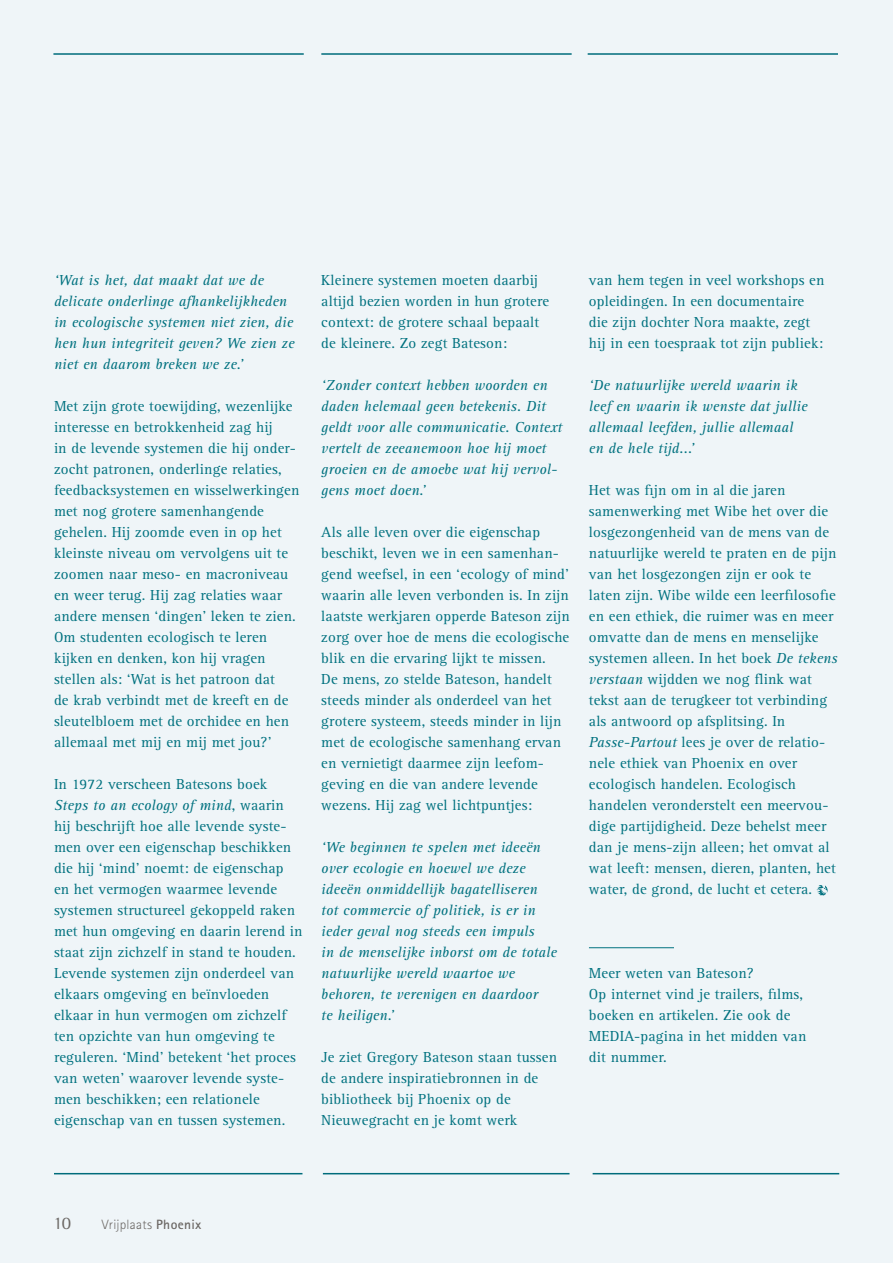
<style>
.page{position:relative;width:893px;height:1263px;background:#eff5f8}
.page>*{position:absolute;margin:0;border:0;box-sizing:border-box;transform-origin:0 0}
.t1{font:18px "Rotis Semi Serif Std";color:#6b6764}
.t2{font:15px/21px "Rotis Serif Std";letter-spacing:.01em;color:#00717f}
.t3{font:italic 15px/21px "Rotis Serif Std";letter-spacing:.01em;color:#00717f}
.t4{font:300 13.5px "Rotis Sans Serif Std";letter-spacing:.02em;color:#6b6764}
.s1{font-style:italic}
.s2{font-weight:700}
</style>
<div class="page">
<svg style="left:817px;top:885px;width:11px;height:11px"></svg>
<hr style="left:589px;top:947px;width:85px;height:1px;background:#00717f">
<p class="t3" style="left:54px;top:270px;width:242px">‘Wat is het, dat maakt dat we de delicate onderlinge afhankelijkheden in ecologische systemen niet zien, die hen hun integriteit geven? We zien ze niet en daarom breken we ze.’</p>
<p class="t2" style="left:54px;top:396px;width:247px">Met zijn grote toewijding, wezenlijke interesse en betrokkenheid zag hij<br>in de levende systemen die hij onder&shy;zocht patronen, onderlinge relaties, feedbacksystemen en wisselwerkingen met nog grotere samenhangende gehelen. Hij zoomde even in op het kleinste niveau om vervolgens uit te zoomen naar meso- en macroniveau en weer terug. Hij zag relaties waar andere mensen ‘dingen’ leken te zien.<br>Om studenten ecologisch te leren kijken en denken, kon hij vragen stellen als: ‘Wat is het patroon dat<br>de krab verbindt met de kreeft en de sleutelbloem met de orchidee en hen allemaal met mij en mij met jou?’</p>
<p class="t2" style="left:54px;top:774px;width:250px">In 1972 verscheen Batesons boek <span class="s1">Steps to an ecology of mind</span>, waarin hij beschrijft hoe alle levende syste&shy;men over een eigenschap beschikken die hij ‘mind’ noemt: de eigenschap<br>en het vermogen waarmee levende systemen structureel gekoppeld raken met hun omgeving en daarin lerend in staat zijn zichzelf in stand te houden.<br>Levende systemen zijn onderdeel van elkaars omgeving en beïnvloeden elkaar in hun vermogen om zichzelf ten opzichte van hun omgeving te reguleren. ‘Mind’ betekent ‘het proces van weten’ waarover levende syste&shy;men beschikken; een relationele eigenschap van en tussen systemen.</p>
<p class="t2" style="left:321px;top:270px;width:229px">Kleinere systemen moeten daarbij altijd bezien worden in hun grotere context: de grotere schaal bepaalt de kleinere. Zo zegt Bateson:</p>
<p class="t3" style="left:321px;top:375px;width:242px">‘Zonder context hebben woorden en daden helemaal geen betekenis. Dit geldt voor alle communicatie. Context vertelt de zeeanemoon hoe hij moet groeien en de amoebe wat hij vervol&shy;gens moet doen.’</p>
<p class="t2" style="left:321px;top:522px;width:250px">Als alle leven over die eigenschap beschikt, leven we in een samenhan&shy;gend weefsel, in een ‘ecology of mind’ waarin alle leven verbonden is. In zijn laatste werkjaren opperde Bateson zijn zorg over hoe de mens die ecologische blik en die ervaring lijkt te missen.<br>De mens, zo stelde Bateson, handelt steeds minder als onderdeel van het grotere systeem, steeds minder in lijn met de ecologische samenhang ervan en vernietigt daarmee zijn leefom&shy;geving en die van andere levende wezens. Hij zag wel lichtpuntjes:</p>
<p class="t3" style="left:321px;top:837px;width:237px">‘We beginnen te spelen met ideeën over ecologie en hoewel we deze ideeën onmiddellijk bagatelliseren tot commercie of politiek, is er in ieder geval nog steeds een impuls<br>in de menselijke inborst om de totale natuurlijke wereld waartoe we behoren, te verenigen en daardoor<br>te heiligen.’</p>
<p class="t2" style="left:321px;top:1047px;width:237px">Je ziet Gregory Bateson staan tussen de andere inspiratiebronnen in de bibliotheek bij Phoenix op de<br>Nieuwegracht en je komt werk</p>
<p class="t2" style="left:589px;top:270px;width:237px">van hem tegen in veel workshops en opleidingen. In een documentaire die zijn dochter Nora maakte, zegt hij in een toespraak tot zijn publiek:</p>
<p class="t3" style="left:589px;top:375px;width:220px">‘De natuurlijke wereld waarin ik leef en waarin ik wenste dat jullie allemaal leefden, jullie allemaal en de hele tijd...’</p>
<p class="t2" style="left:589px;top:480px;width:250px">Het was fijn om in al die jaren samenwerking met Wibe het over die losgezongenheid van de mens van de natuurlijke wereld te praten en de pijn van het losgezongen zijn er ook te laten zijn. Wibe wilde een leerfilosofie en een ethiek, die ruimer was en meer omvatte dan de mens en menselijke systemen alleen. In het boek <span class="s1">De tekens verstaan</span> wijdden we nog flink wat tekst aan de terugkeer tot verbinding als antwoord op afsplitsing. In <span class="s1">Passe-Partout</span> lees je over de relatio&shy;nele ethiek van Phoenix en over ecologisch handelen. Ecologisch handelen veronderstelt een meervou&shy;dige partijdigheid. Deze behelst meer dan je mens-zijn alleen; het omvat al wat leeft: mensen, dieren, planten, het water, de grond, de lucht et cetera.</p>
<p class="t2" style="left:589px;top:963px;width:219px">Meer weten van Bateson?<br>Op internet vind je trailers, films, boeken en artikelen. Zie ook de<br>MEDIA-pagina in het midden van dit nummer.</p>
<p class="t1" style="left:53px;top:1212px;width:20px">10</p>
<p class="t4" style="left:102px;top:1217px;width:101px">Vrijplaats <span class="s2">Phoenix</span></p>
</div>
